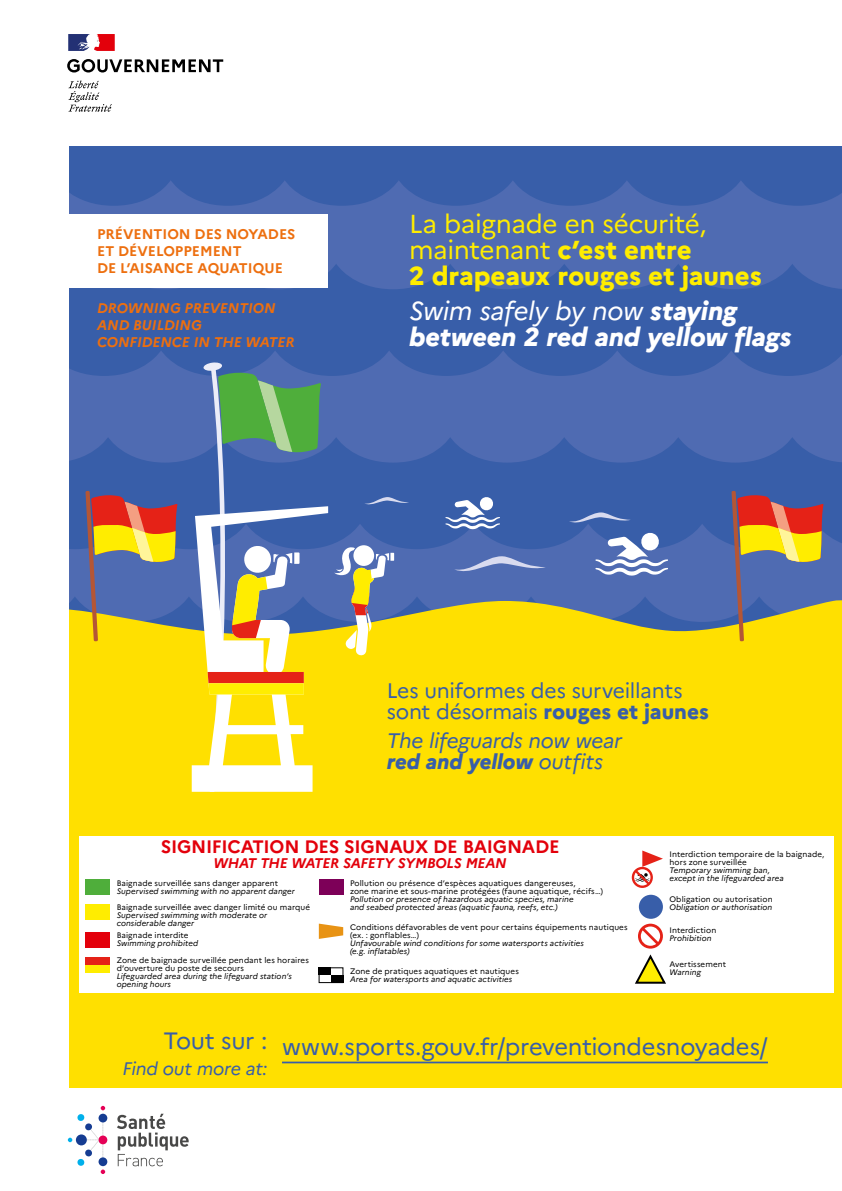
<style>
.page{position:relative;width:842px;height:1191px;background:#fff}
.page>*{position:absolute;margin:0;border:0;box-sizing:border-box;transform-origin:0 0}
.t1{font:800 26px/26px "Marianne";letter-spacing:-.005em;color:#ffed00}
.t2{font:italic 800 26px/26px "Marianne";letter-spacing:-.005em;color:#fff}
.t3{font:23.6px "Marianne";letter-spacing:-.01em;color:#385ea9}
.t4{font:21px/21px "Marianne";letter-spacing:-.015em;color:#385ea9}
.t5{font:italic 21px/21px "Marianne";letter-spacing:-.015em;color:#385ea9}
.t6{font:italic 18.1px "Marianne";letter-spacing:-.01em;color:#385ea9}
.t7{font:700 18px "Marianne";letter-spacing:-.015em;color:#e3000b}
.t8{font:700 14px/16.8px "Marianne";color:#ed6f0f}
.t9{font:italic 700 14px/16.8px "Marianne";color:#ed6f0f}
.t10{font:italic 700 14px "Marianne";letter-spacing:-.02em;color:#e3000b}
.t11{font:8px/8px "Marianne";letter-spacing:.01em;color:#000}
.t12{font:italic 8px/8px "Marianne";letter-spacing:.005em;color:#000}
.s1{font-weight:400}
.s2{font-weight:800}
</style>
<div class="page">
<div style="left:41px;top:83px;width:801px;height:155px;background:#385ea9"></div>
<svg style="left:68px;top:180px;width:774px;height:84px;fill:#4f6bb2"></svg>
<svg style="left:69px;top:264px;width:773px;height:86px;background:#3b5faa"></svg>
<svg style="left:69px;top:350px;width:773px;height:87px;background:#4967af"></svg>
<svg style="left:69px;top:437px;width:773px;height:86px;background:#3d61ab"></svg>
<svg style="left:69px;top:523px;width:773px;height:71px;background:#4867af"></svg>
<svg style="left:69px;top:594px;width:773px;height:48px;background:#b0ac4a"></svg>
<div style="left:9px;top:642px;width:833px;height:469px;background:#ffe000"></div>
<div style="left:67px;top:214px;width:261px;height:74px;background:#fff"></div>
<svg style="left:334px;top:546px;width:60px;height:109px"></svg>
<div style="left:357px;top:571px;width:9px;height:9px;background:#ffed00;border-radius:50%"></div>
<svg style="left:192px;top:362px;width:136px;height:430px"></svg>
<div style="left:79px;top:836px;width:754px;height:156px;background:#fff"></div>
<div style="left:86px;top:879px;width:24px;height:16px;background:#4fae3b"></div>
<div style="left:319px;top:879px;width:24px;height:16px;background:#7d0058"></div>
<div style="left:86px;top:904px;width:24px;height:15px;background:#ffed00"></div>
<div style="left:86px;top:932px;width:24px;height:15px;background:#e3000b"></div>
<svg style="left:319px;top:923px;width:24px;height:16px"></svg>
<div style="left:86px;top:957px;width:24px;height:8px;background:#e52217"></div>
<div style="left:86px;top:965px;width:24px;height:7px;background:#ffed00"></div>
<div style="left:319px;top:967px;width:12px;height:8px;background:#000"></div>
<div style="left:331px;top:975px;width:12px;height:7px;background:#000"></div>
<div style="left:319px;top:967px;width:24px;height:15px;border:1px solid #000"></div>
<svg style="left:632px;top:850px;width:31px;height:38px"></svg>
<div style="left:639px;top:894px;width:24px;height:24px;background:#385ea9;border-radius:50%"></div>
<svg style="left:635px;top:923px;width:31px;height:61px"></svg>
<svg style="left:86px;top:491px;width:91px;height:150px;background:#9d8363"></svg>
<svg style="left:731px;top:491px;width:92px;height:150px;background:#a2875d"></svg>
<svg style="left:569px;top:512px;width:62px;height:13px"></svg>
<svg style="left:364px;top:497px;width:45px;height:9px"></svg>
<svg style="left:454px;top:556px;width:92px;height:19px;background:#6c82be"></svg>
<svg style="left:595px;top:532px;width:73px;height:43px"></svg>
<svg style="left:445px;top:496px;width:55px;height:33px"></svg>
<hr style="left:282px;top:1061px;width:486px;height:2px;background:#385ea9">
<div style="left:0;top:0;width:842px;height:146px;background:#fff"></div>
<div style="left:0;top:1089px;width:842px;height:102px;background:#fff"></div>
<div style="left:0;top:0;width:68px;height:1191px;background:#fff"></div>
<svg style="left:67px;top:59px;width:156px;height:13px"></svg>
<svg style="left:68px;top:81px;width:44px;height:31px"></svg>
<svg style="left:68px;top:34px;width:47px;height:17px"></svg>
<svg style="left:117px;top:1113px;width:72px;height:53px"></svg>
<div style="left:99px;top:1157px;width:8px;height:9px;background:#153c92;border-radius:50%"></div>
<div style="left:99px;top:1113px;width:8px;height:9px;background:#153c92;border-radius:50%"></div>
<div style="left:99px;top:1135px;width:8px;height:9px;background:#e50056;border-radius:50%"></div>
<svg style="left:68px;top:1105px;width:37px;height:69px"></svg>
<h3 class="t8" style="left:97px;top:226px;width:200px">PRÉVENTION DES NOYADES<br>ET DÉVELOPPEMENT<br>DE L’AISANCE AQUATIQUE</h3>
<h3 class="t9" style="left:97px;top:300px;width:199px">DROWNING PREVENTION<br>AND BUILDING<br>CONFIDENCE IN THE WATER</h3>
<h1 class="t1" style="left:409px;top:211px;width:354px"><span class="s1">La baignade en sécurité, maintenant</span> c’est entre<br>2 drapeaux rouges et jaunes</h1>
<h1 class="t2" style="left:409px;top:297px;width:384px"><span class="s1">Swim safely by now</span> staying between 2 red and yellow flags</h1>
<h3 class="t4" style="left:387px;top:679px;width:324px">Les uniformes des surveillants sont désormais <span class="s2">rouges et jaunes</span></h3>
<h3 class="t5" style="left:387px;top:730px;width:237px">The lifeguards now wear <span class="s2">red and yellow</span> outfits</h3>
<h3 class="t7" style="left:161px;top:835px;width:400px">SIGNIFICATION DES SIGNAUX DE BAIGNADE</h3>
<h3 class="t10" style="left:214px;top:854px;width:295px">WHAT THE WATER SAFETY SYMBOLS MEAN</h3>
<p class="t11" style="left:117px;top:878px;width:163px">Baignade surveillée sans danger apparent</p>
<p class="t12" style="left:117px;top:886px;width:180px">Supervised swimming with no apparent danger</p>
<p class="t11" style="left:350px;top:878px;width:254px">Pollution ou présence d’espèces aquatiques dangereuses,<br>zone marine et sous-marine protégées (faune aquatique, récifs…)</p>
<p class="t12" style="left:350px;top:894px;width:225px">Pollution or presence of hazardous aquatic species, marine</p>
<p class="t11" style="left:117px;top:903px;width:195px">Baignade surveillée avec danger limité ou marqué</p>
<p class="t12" style="left:350px;top:902px;width:209px">and seabed protected areas (aquatic fauna, reefs, etc.)</p>
<p class="t12" style="left:117px;top:911px;width:152px">Supervised swimming with moderate or considerable danger</p>
<p class="t11" style="left:117px;top:931px;width:73px">Baignade interdite</p>
<p class="t12" style="left:117px;top:939px;width:83px">Swimming prohibited</p>
<p class="t11" style="left:350px;top:922px;width:279px">Conditions défavorables de vent pour certains équipements nautiques (ex. : gonflables…)</p>
<p class="t12" style="left:350px;top:938px;width:235px">Unfavourable wind conditions for some watersports activities (e.g. inflatables)</p>
<p class="t11" style="left:117px;top:956px;width:194px">Zone de baignade surveillée pendant les horaires d’ouverture du poste de secours</p>
<p class="t12" style="left:117px;top:972px;width:177px">Lifeguarded area during the lifeguard station’s opening hours</p>
<p class="t11" style="left:350px;top:966px;width:170px">Zone de pratiques aquatiques et nautiques</p>
<p class="t12" style="left:350px;top:974px;width:164px">Area for watersports and aquatic activities</p>
<p class="t11" style="left:669px;top:849px;width:156px">Interdiction temporaire de la baignade, hors zone surveillée</p>
<p class="t12" style="left:669px;top:865px;width:116px">Temporary swimming ban, except in the lifeguarded area</p>
<p class="t11" style="left:669px;top:895px;width:105px">Obligation ou autorisation</p>
<p class="t12" style="left:669px;top:903px;width:104px">Obligation or authorisation</p>
<p class="t11" style="left:669px;top:926px;width:48px">Interdiction</p>
<p class="t12" style="left:669px;top:934px;width:44px">Prohibition</p>
<p class="t11" style="left:669px;top:960px;width:58px">Avertissement</p>
<p class="t12" style="left:669px;top:968px;width:33px">Warning</p>
<h2 class="t3" style="left:163px;top:1026px;width:105px">Tout sur :</h2>
<h3 class="t6" style="left:122px;top:1057px;width:146px">Find out more at:</h3>
<h2 class="t3" style="left:282px;top:1032px;width:487px">www.sports.gouv.fr/preventiondesnoyades/</h2>
</div>
